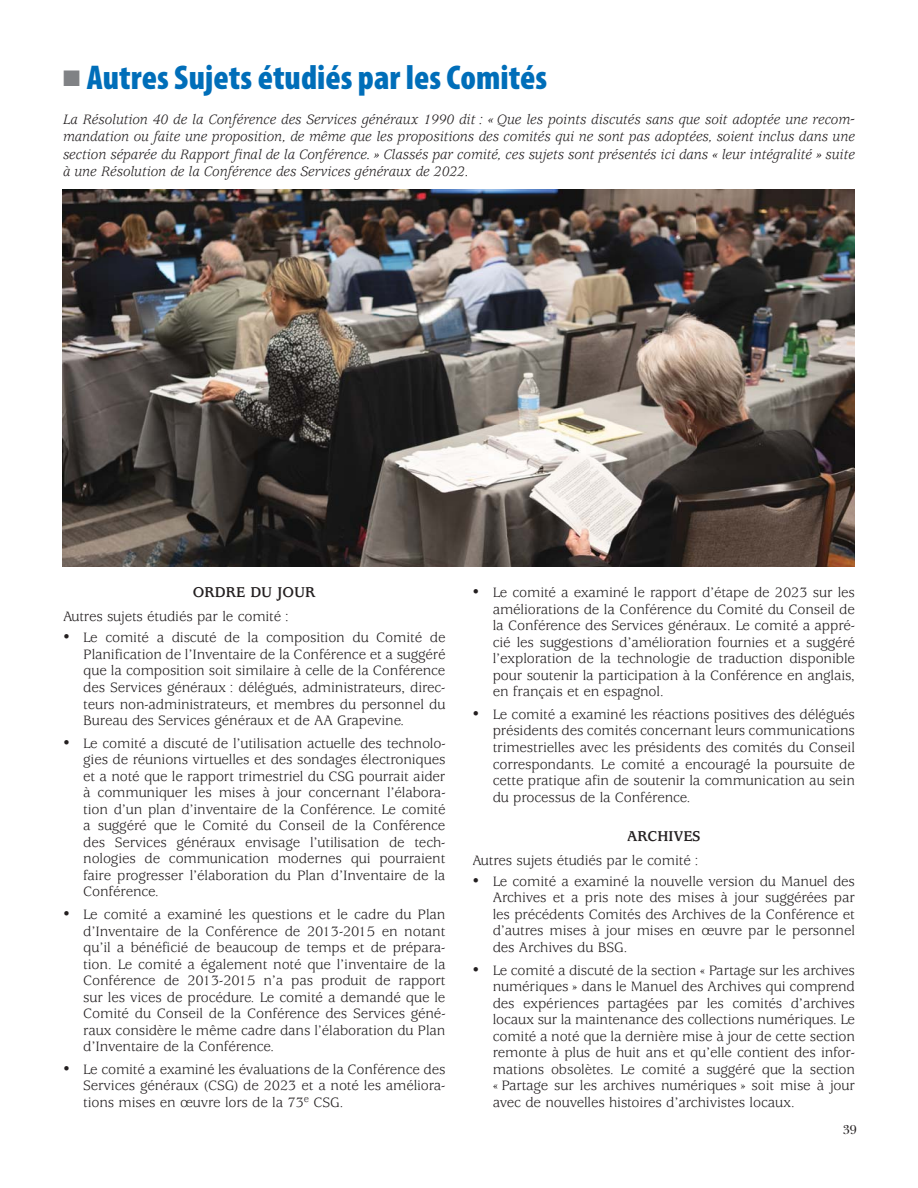
<style>
.page{position:relative;width:918px;height:1188px;background:#fff}
.page>*{position:absolute;margin:0;border:0;box-sizing:border-box;transform-origin:0 0}
.t1{font:900 condensed 34.5px "Myriad Pro";color:#006eb9}
.t2{font:700 15.75px "Usherwood Std";color:#231f20}
.t3{font:15px/16.5px "Usherwood Std";letter-spacing:-.01em;color:#231f20;text-align:justify}
.t4{font:italic 15px/17.5px "Usherwood Std";letter-spacing:-.005em;color:#231f20;text-align:justify}
.t5{font:13.5px "New Baskerville Std";color:#231f20}
.s1{color:#808285}
</style>
<div class="page">
<img style="left:63px;top:189px;width:792px;height:378px">
<h1 class="t1" style="left:63px;top:64px;width:486px"><span class="s1">■</span> Autres Sujets étudiés par les Comités</h1>
<p class="t4" style="left:63px;top:111px;width:794px">La Résolution 40 de la Conférence des Services généraux 1990 dit : « Que les points discutés sans que soit adoptée une recom&shy;mandation ou faite une proposition, de même que les propositions des comités qui ne sont pas adoptées, soient inclus dans une section séparée du Rapport final de la Conférence. » Classés par comité, ces sujets sont présentés ici dans « leur intégralité » suite à une Résolution de la Conférence des Services généraux de 2022.</p>
<p class="t2" style="left:193px;top:586px;width:124px">ORDRE DU JOUR</p>
<p class="t3" style="left:63px;top:609px;width:228px">Autres sujets étudiés par le comité :</p>
<p class="t3" style="left:83px;top:631px;width:364px;text-indent:-20px">• Le comité a discuté de la composition du Comité de Planification de l’Inventaire de la Conférence et a suggéré que la composition soit similaire à celle de la Conférence des Services généraux : délégués, administrateurs, direc&shy;teurs non-administrateurs, et membres du personnel du Bureau des Services généraux et de AA Grapevine.</p>
<p class="t3" style="left:83px;top:736px;width:364px;text-indent:-20px">• Le comité a discuté de l’utilisation actuelle des technolo&shy;gies de réunions virtuelles et des sondages électroniques et a noté que le rapport trimestriel du CSG pourrait aider à communiquer les mises à jour concernant l’élabora&shy;tion d’un plan d’inventaire de la Conférence. Le comité a suggéré que le Comité du Conseil de la Conférence des Services généraux envisage l’utilisation de tech&shy;nologies de communication modernes qui pourraient faire progresser l’élaboration du Plan d’Inventaire de la Conférence.</p>
<p class="t3" style="left:83px;top:907px;width:364px;text-indent:-20px">• Le comité a examiné les questions et le cadre du Plan d’Inventaire de la Conférence de 2013-2015 en notant qu’il a bénéficié de beaucoup de temps et de prépara&shy;tion. Le comité a également noté que l’inventaire de la Conférence de 2013-2015 n’a pas produit de rapport sur les vices de procédure. Le comité a demandé que le Comité du Conseil de la Conférence des Services géné&shy;raux considère le même cadre dans l’élaboration du Plan d’Inventaire de la Conférence.</p>
<p class="t3" style="left:83px;top:1062px;width:364px;text-indent:-20px">• Le comité a examiné les évaluations de la Conférence des Services généraux (CSG) de 2023 et a noté les améliora&shy;tions mises en œuvre lors de la 73<sup>e</sup> CSG.</p>
<p class="t3" style="left:493px;top:585px;width:364px;text-indent:-20px">• Le comité a examiné le rapport d’étape de 2023 sur les améliorations de la Conférence du Comité du Conseil de la Conférence des Services généraux. Le comité a appré&shy;cié les suggestions d’amélioration fournies et a suggéré l’exploration de la technologie de traduction disponible pour soutenir la participation à la Conférence en anglais, en français et en espagnol.</p>
<p class="t3" style="left:493px;top:707px;width:364px;text-indent:-20px">• Le comité a examiné les réactions positives des délégués présidents des comités concernant leurs communications trimestrielles avec les présidents des comités du Conseil correspondants. Le comité a encouragé la poursuite de cette pratique afin de soutenir la communication au sein du processus de la Conférence.</p>
<p class="t2" style="left:627px;top:829px;width:75px">ARCHIVES</p>
<p class="t3" style="left:472px;top:853px;width:228px">Autres sujets étudiés par le comité :</p>
<p class="t3" style="left:493px;top:874px;width:364px;text-indent:-20px">• Le comité a examiné la nouvelle version du Manuel des Archives et a pris note des mises à jour suggérées par les précédents Comités des Archives de la Conférence et d’autres mises à jour mises en œuvre par le personnel des Archives du BSG.</p>
<p class="t3" style="left:493px;top:963px;width:364px;text-indent:-20px">• Le comité a discuté de la section « Partage sur les archives numériques » dans le Manuel des Archives qui comprend des expériences partagées par les comités d’archives locaux sur la maintenance des collections numériques. Le comité a noté que la dernière mise à jour de cette section remonte à plus de huit ans et qu’elle contient des infor&shy;mations obsolètes. Le comité a suggéré que la section « Partage sur les archives numériques » soit mise à jour avec de nouvelles histoires d’archivistes locaux.</p>
<p class="t5" style="left:843px;top:1124px;width:15px">39</p>
</div>
